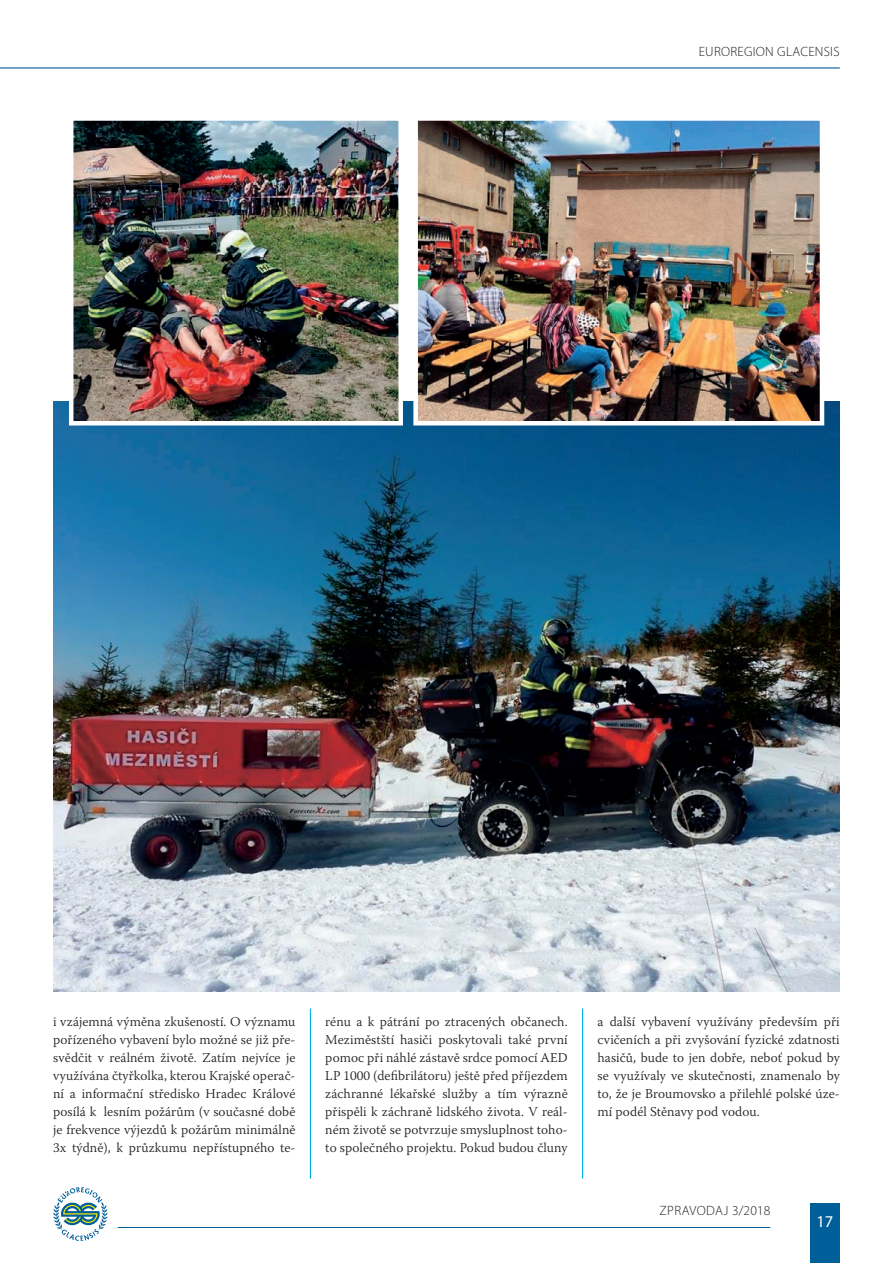
<style>
.page{position:relative;width:893px;height:1263px;background:#fff}
.page>*{position:absolute;margin:0;border:0;box-sizing:border-box;transform-origin:0 0}
.t1{font:16.5px "Myriad Pro";color:#fff}
.t2{font:300 13.5px/18px "Warnock Pro";letter-spacing:.005em;color:#231f20;text-align:justify}
.t3{font:300 13.5px "Myriad Pro";letter-spacing:.02em;color:#231f20}
</style>
<div class="page">
<div style="left:810px;top:1203px;width:30px;height:60px;background:#005e98"></div>
<hr style="left:118px;top:1227px;width:652px;height:1px;background:#005e98">
<svg style="left:53px;top:1187px;width:55px;height:54px"></svg>
<hr style="left:0;top:67px;width:840px;height:2px;background:#005e98">
<hr style="left:310px;top:1008px;width:1px;height:171px;background:#00aeef">
<hr style="left:582px;top:1008px;width:1px;height:171px;background:#00aeef">
<img style="left:53px;top:401px;width:787px;height:590px">
<img style="left:74px;top:121px;width:324px;height:299px">
<div style="left:69px;top:116px;width:334px;height:309px;border:4px solid #fff"></div>
<img style="left:418px;top:121px;width:401px;height:299px">
<div style="left:413px;top:116px;width:411px;height:309px;border:4px solid #fff"></div>
<p class="t3" style="left:699px;top:44px;width:142px">EUROREGION GLACENSIS</p>
<p class="t2" style="left:53px;top:1012px;width:244px">i vzájemná výměna zkušeností. O významu pořízeného vybavení bylo možné se již pře&shy;svědčit v reálném životě. Zatím nejvíce je využívána čtyřkolka, kterou Krajské operač&shy;ní a informační středisko Hradec Králové posílá k lesním požárům (v současné době je frekvence výjezdů k požárům minimálně 3x týdně), k průzkumu nepřístupného te-</p>
<p class="t2" style="left:325px;top:1012px;width:244px">rénu a k pátrání po ztracených občanech.<br>Meziměstští hasiči poskytovali také první pomoc při náhlé zástavě srdce pomocí AED LP 1000 (defibrilátoru) ještě před příjezdem záchranné lékařské služby a tím výrazně přispěli k záchraně lidského života. V reál&shy;ném životě se potvrzuje smysluplnost toho&shy;to společného projektu. Pokud budou čluny</p>
<p class="t2" style="left:597px;top:1012px;width:244px">a další vybavení využívány především při cvičeních a při zvyšování fyzické zdatnosti hasičů, bude to jen dobře, neboť pokud by se využívaly ve skutečnosti, znamenalo by to, že je Broumovsko a přilehlé polské úze&shy;mí podél Stěnavy pod vodou.</p>
<p class="t3" style="left:660px;top:1203px;width:112px">ZPRAVODAJ 3/2018</p>
<p class="t1" style="left:816px;top:1211px;width:18px">17</p>
</div>
